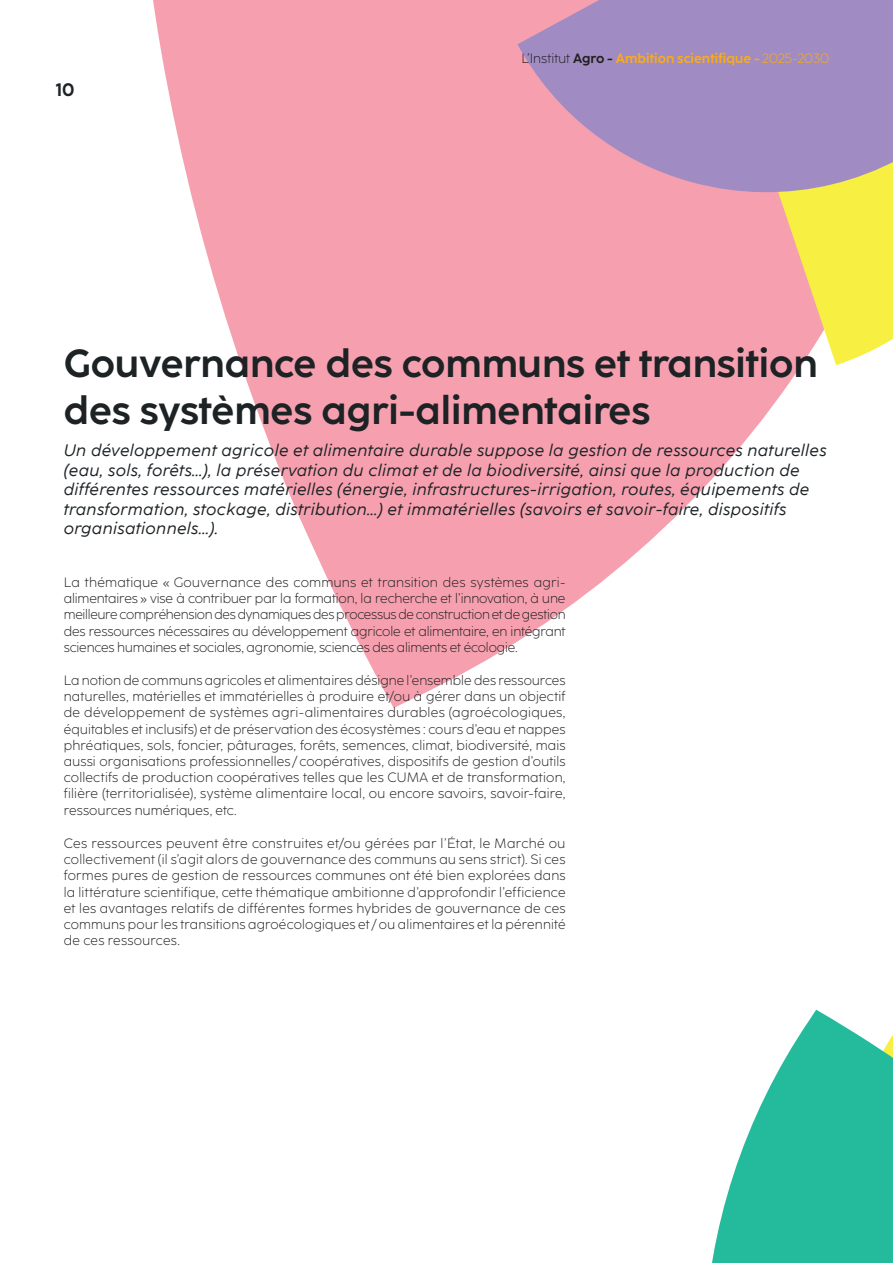
<style>
.page{position:relative;width:893px;height:1263px;background:#fff}
.page>*{position:absolute;margin:0;border:0;box-sizing:border-box;transform-origin:0 0}
.t1{font:700 39px/46.8px "Coco Sharp";color:#1d2225}
.t2{font:700 18px "Coco Sharp";color:#1d2225}
.t3{font:italic 16.5px/19.5px "Coco Sharp Trial";letter-spacing:.02em;color:#1d2225}
.t4{font:300 13.5px/16.2px "Coco Sharp";letter-spacing:.005em;color:#231f20;text-align:justify}
.t5{font:700 13.5px "Coco Sharp";color:#faab1a}
.s1{font-weight:300;color:#231f20}
.s2{color:#231f20}
.s3{font-weight:300}
</style>
<div class="page">
<svg style="left:153px;top:0;width:684px;height:708px;fill:#f6a0af"></svg>
<svg style="left:677px;top:193px;width:216px;height:172px;background:#f6bf89"></svg>
<svg style="left:517px;top:0;width:376px;height:193px;background:#b091bc"></svg>
<svg style="left:712px;top:1010px;width:181px;height:253px;fill:#24bb9d"></svg>
<h2 class="t2" style="left:56px;top:79px;width:20px">10</h2>
<p class="t5" style="left:521px;top:51px;width:309px"><span class="s1">L’Institut</span> <span class="s2">Agro -</span> Ambition scientifique - <span class="s3">2025-2030</span></p>
<h1 class="t1" style="left:64px;top:340px;width:755px">Gouvernance des communs et transition des systèmes agri-alimentaires</h1>
<p class="t3" style="left:64px;top:441px;width:764px">Un développement agricole et alimentaire durable suppose la gestion de ressources naturelles (eau, sols, forêts…), la préservation du climat et de la biodiversité, ainsi que la production de différentes ressources matérielles (énergie, infrastructures-irrigation, routes, équipements de transformation, stockage, distribution…) et immatérielles (savoirs et savoir-faire, dispositifs organisationnels…).</p>
<p class="t4" style="left:64px;top:574px;width:503px">La thématique « Gouvernance des communs et transition des systèmes agri&shy;alimentaires » vise à contribuer par la formation, la recherche et l’innovation, à une meilleure compréhension des dynamiques des processus de construction et de gestion des ressources nécessaires au développement agricole et alimentaire, en intégrant sciences humaines et sociales, agronomie, sciences des aliments et écologie.</p>
<p class="t4" style="left:64px;top:672px;width:503px">La notion de communs agricoles et alimentaires désigne l’ensemble des ressources naturelles, matérielles et immatérielles à produire et/ou à gérer dans un objectif de développement de systèmes agri-alimentaires durables (agroécologiques, équitables et inclusifs) et de préservation des écosystèmes : cours d’eau et nappes phréatiques, sols, foncier, pâturages, forêts, semences, climat, biodiversité, mais aussi organisations professionnelles /coopératives, dispositifs de gestion d’outils collectifs de production coopératives telles que les CUMA et de transformation, filière (territorialisée), système alimentaire local, ou encore savoirs, savoir-faire, ressources numériques, etc.</p>
<p class="t4" style="left:64px;top:835px;width:503px">Ces ressources peuvent être construites et/ou gérées par l’État, le Marché ou collectivement (il s’agit alors de gouvernance des communs au sens strict). Si ces formes pures de gestion de ressources communes ont été bien explorées dans la littérature scientifique, cette thématique ambitionne d’approfondir l’efficience et les avantages relatifs de différentes formes hybrides de gouvernance de ces communs pour les transitions agroécologiques et /ou alimentaires et la pérennité de ces ressources.</p>
</div>
